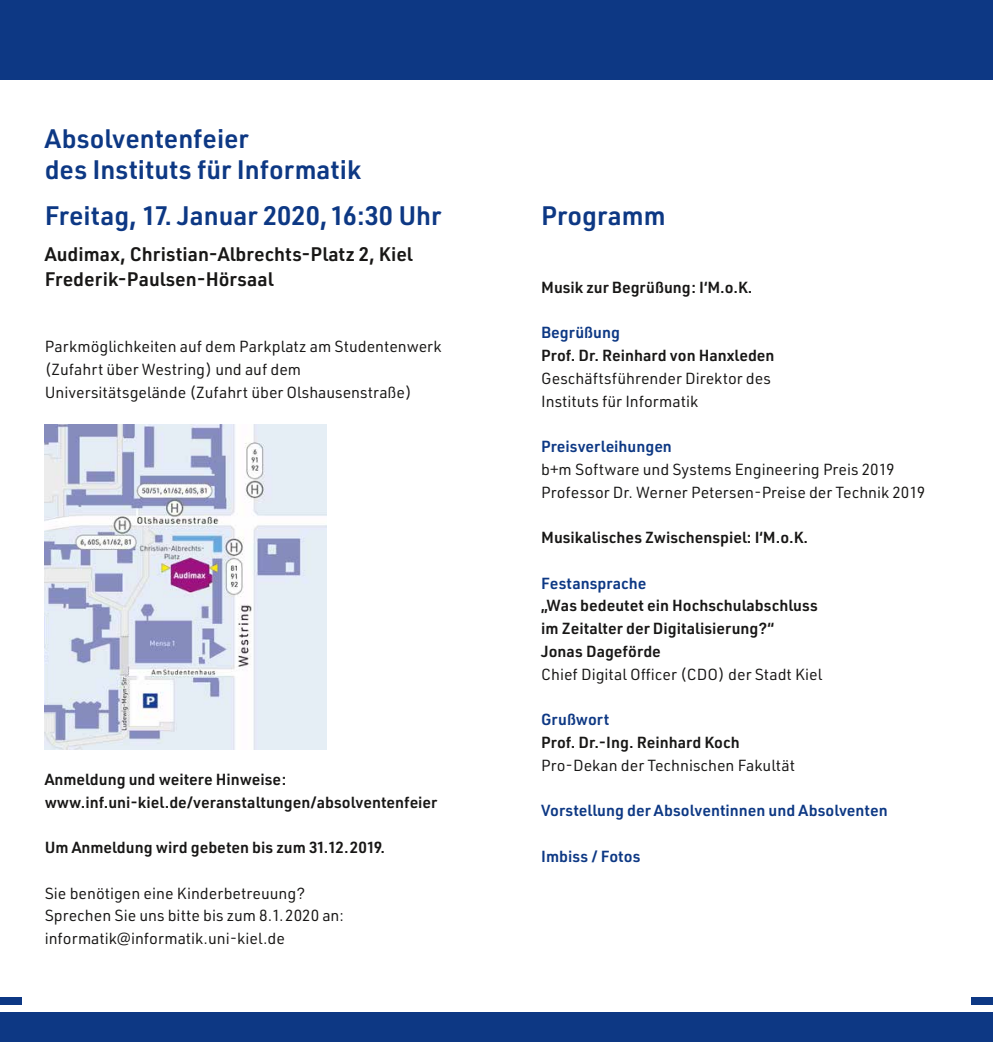
<style>
.page{position:relative;width:993px;height:1042px;background:#fff}
.page>*{position:absolute;margin:0;border:0;box-sizing:border-box;transform-origin:0 0}
.t1{font:600 26.25px/31.5px "URWDIN";color:#0d3884}
.t2{font:600 19.25px/24.5px "URWDIN";color:#181716}
.t3{font:15.75px/22.8px "URWDIN";color:#181716}
.t4{font:600 15.75px/22.8px "URWDIN";color:#181716}
.t5{font:600 15.75px "URWDIN";color:#0d3884}
</style>
<div class="page">
<div style="left:0;top:0;width:992px;height:79px;background:#0d3884"></div>
<div style="left:0;top:1012px;width:992px;height:30px;background:#0d3884"></div>
<div style="left:0;top:997px;width:22px;height:8px;background:#0d3884"></div>
<div style="left:970px;top:997px;width:22px;height:8px;background:#0d3884"></div>
<img style="left:45px;top:424px;width:281px;height:326px">
<h1 class="t1" style="left:45px;top:121px;width:317px">Absolventenfeier<br>des Instituts für Informatik</h1>
<h1 class="t1" style="left:45px;top:198px;width:398px">Freitag, 17. Januar 2020, 16:30 Uhr</h1>
<p class="t2" style="left:45px;top:242px;width:369px">Audimax, Christian-Albrechts-Platz 2, Kiel<br>Frederik-Paulsen-Hörsaal</p>
<p class="t3" style="left:45px;top:335px;width:398px">Parkmöglichkeiten auf dem Parkplatz am Studentenwerk (Zufahrt über Westring) und auf dem<br>Universitätsgelände (Zufahrt über Olshausenstraße)</p>
<p class="t4" style="left:45px;top:767px;width:394px">Anmeldung und weitere Hinweise: www.inf.uni-kiel.de/veranstaltungen/absolventenfeier</p>
<p class="t4" style="left:45px;top:835px;width:342px">Um Anmeldung wird gebeten bis zum 31.12.2019.</p>
<p class="t3" style="left:45px;top:881px;width:301px">Sie benötigen eine Kinderbetreuung?<br>Sprechen Sie uns bitte bis zum 8.1.2020 an: informatik@informatik.uni-kiel.de</p>
<h1 class="t1" style="left:541px;top:198px;width:126px">Programm</h1>
<p class="t4" style="left:541px;top:275px;width:213px">Musik zur Begrüßung: I‘M.o.K.</p>
<p class="t5" style="left:541px;top:322px;width:80px">Begrüßung</p>
<p class="t4" style="left:541px;top:343px;width:235px">Prof. Dr. Reinhard von Hanxleden</p>
<p class="t3" style="left:541px;top:366px;width:231px">Geschäftsführender Direktor des<br>Instituts für Informatik</p>
<p class="t5" style="left:541px;top:436px;width:132px">Preisverleihungen</p>
<p class="t3" style="left:541px;top:457px;width:385px">b+m Software und Systems Engineering Preis 2019<br>Professor Dr. Werner Petersen-Preise der Technik 2019</p>
<p class="t4" style="left:541px;top:525px;width:268px">Musikalisches Zwischenspiel: I‘M.o.K.</p>
<p class="t5" style="left:541px;top:572px;width:107px">Festansprache</p>
<p class="t4" style="left:541px;top:594px;width:278px">„Was bedeutet ein Hochschulabschluss im Zeitalter der Digitalisierung?“<br>Jonas Dageförde</p>
<p class="t3" style="left:541px;top:662px;width:282px">Chief Digital Officer (CDO) der Stadt Kiel</p>
<p class="t5" style="left:541px;top:709px;width:70px">Grußwort</p>
<p class="t4" style="left:541px;top:730px;width:200px">Prof. Dr.-Ing. Reinhard Koch</p>
<p class="t3" style="left:541px;top:753px;width:255px">Pro-Dekan der Technischen Fakultät</p>
<p class="t5" style="left:541px;top:800px;width:348px">Vorstellung der Absolventinnen und Absolventen</p>
<p class="t5" style="left:541px;top:845px;width:101px">Imbiss / Fotos</p>
</div>
